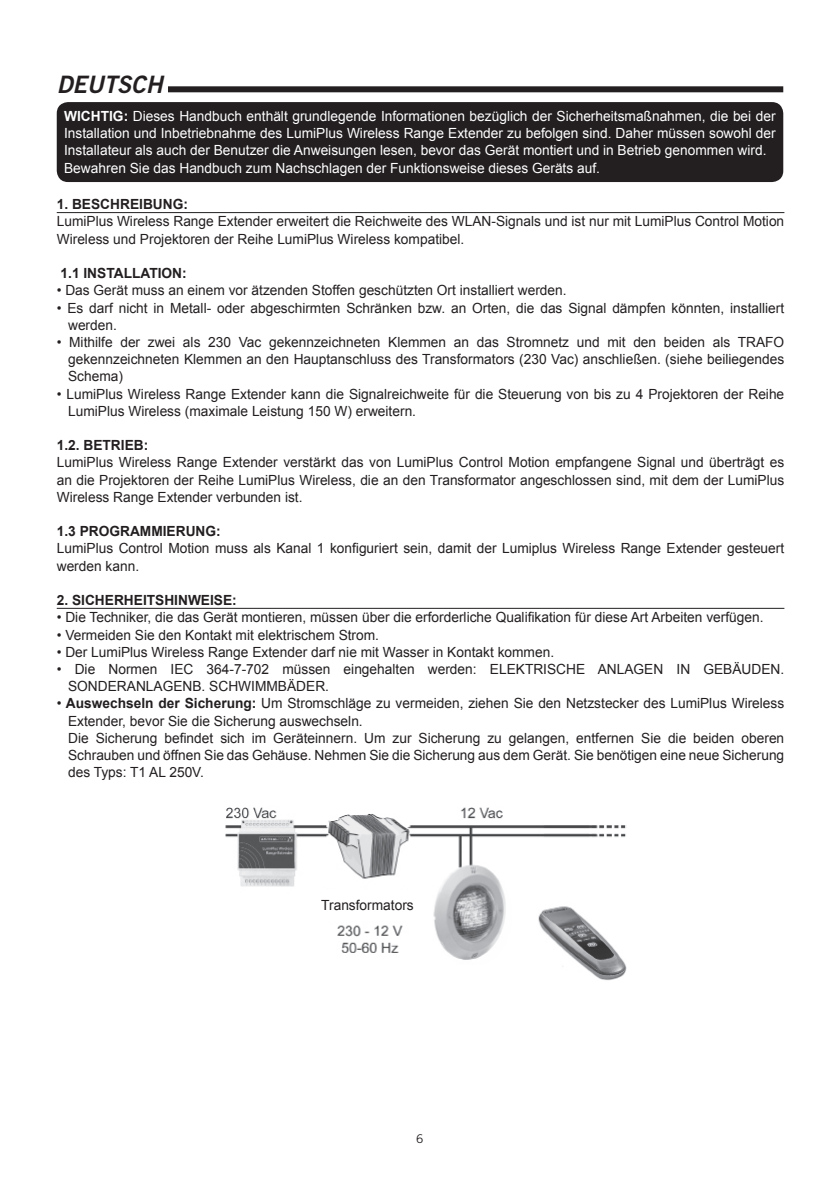
<style>
.page{position:relative;width:840px;height:1191px;background:#fff}
.page>*{position:absolute;margin:0;border:0;box-sizing:border-box;transform-origin:0 0}
.t1{font:italic 24px "Trade Gothic Bold Two";color:#231f20}
.t2{font:14px/17.2px "Arial";color:#231f20}
.t3{font:14px/17.2px "Arial";color:#fff}
.t4{font:700 14px "Arial";color:#231f20}
.t5{font:12px "Trade Gothic";color:#231f20}
.s1{font-weight:700}
</style>
<div class="page">
<div style="left:168px;top:86px;width:614px;height:6px;background:#231f20"></div>
<div style="left:57px;top:102px;width:725px;height:80px;background:#231f20;border-radius:11px"></div>
<img style="left:225px;top:807px;width:401px;height:174px">
<hr style="left:57px;top:212px;width:727px;height:1px;background:#231f20">
<hr style="left:57px;top:608px;width:727px;height:1px;background:#231f20">
<div style="left:321px;top:890px;width:95px;height:30px;background:#fff"></div>
<h1 class="t1" style="left:57px;top:70px;width:107px">DEUTSCH</h1>
<p class="t3" style="left:64px;top:108px;width:712px"><span class="s1">WICHTIG:</span> Dieses Handbuch enthält grundlegende Informationen bezüglich der Sicherheitsmaßnahmen, die bei der Installation und Inbetriebnahme des LumiPlus Wireless Range Extender zu befolgen sind. Daher müssen sowohl der Installateur als auch der Benutzer die Anweisungen lesen, bevor das Gerät montiert und in Betrieb genommen wird.<br>Bewahren Sie das Handbuch zum Nachschlagen der Funktionsweise dieses Geräts auf.</p>
<p class="t4" style="left:57px;top:195px;width:133px">1. BESCHREIBUNG:</p>
<p class="t2" style="left:57px;top:213px;width:728px">LumiPlus Wireless Range Extender erweitert die Reichweite des WLAN-Signals und ist nur mit LumiPlus Control Motion<br>Wireless und Projektoren der Reihe LumiPlus Wireless kompatibel.</p>
<p class="t4" style="left:61px;top:264px;width:128px">1.1 INSTALLATION:</p>
<p class="t2" style="left:57px;top:282px;width:511px">• Das Gerät muss an einem vor ätzenden Stoffen geschützten Ort installiert werden.</p>
<p class="t2" style="left:68px;top:299px;width:717px;text-indent:-11px">• Es darf nicht in Metall- oder abgeschirmten Schränken bzw. an Orten, die das Signal dämpfen könnten, installiert werden.</p>
<p class="t2" style="left:68px;top:333px;width:717px;text-align:justify;text-indent:-11px">• Mithilfe der zwei als 230 Vac gekennzeichneten Klemmen an das Stromnetz und mit den beiden als TRAFO gekennzeichneten Klemmen an den Hauptanschluss des Transformators (230 Vac) anschließen. (siehe beiliegendes Schema)</p>
<p class="t2" style="left:68px;top:385px;width:717px;text-indent:-11px">• LumiPlus Wireless Range Extender kann die Signalreichweite für die Steuerung von bis zu 4 Projektoren der Reihe<br>LumiPlus Wireless (maximale Leistung 150 W) erweitern.</p>
<p class="t4" style="left:57px;top:436px;width:93px">1.2. BETRIEB:</p>
<p class="t2" style="left:57px;top:454px;width:728px;text-align:justify">LumiPlus Wireless Range Extender verstärkt das von LumiPlus Control Motion empfangene Signal und überträgt es an die Projektoren der Reihe LumiPlus Wireless, die an den Transformator angeschlossen sind, mit dem der LumiPlus Wireless Range Extender verbunden ist.</p>
<p class="t4" style="left:57px;top:522px;width:165px">1.3 PROGRAMMIERUNG:</p>
<p class="t2" style="left:57px;top:540px;width:728px">LumiPlus Control Motion muss als Kanal 1 konfiguriert sein, damit der Lumiplus Wireless Range Extender gesteuert werden kann.</p>
<p class="t4" style="left:57px;top:591px;width:181px">2. SICHERHEITSHINWEISE:</p>
<p class="t2" style="left:57px;top:609px;width:708px">• Die Techniker, die das Gerät montieren, müssen über die erforderliche Qualifikation für diese Art Arbeiten verfügen.</p>
<p class="t2" style="left:57px;top:626px;width:324px">• Vermeiden Sie den Kontakt mit elektrischem Strom.</p>
<p class="t2" style="left:57px;top:643px;width:498px">• Der LumiPlus Wireless Range Extender darf nie mit Wasser in Kontakt kommen.</p>
<p class="t2" style="left:68px;top:660px;width:717px;text-indent:-11px">• Die Normen IEC 364-7-702 müssen eingehalten werden: ELEKTRISCHE ANLAGEN IN GEBÄUDEN.<br>SONDERANLAGENB. SCHWIMMBÄDER.</p>
<p class="t2" style="left:68px;top:695px;width:717px;text-indent:-11px">• <span class="s1">Auswechseln der Sicherung:</span> Um Stromschläge zu vermeiden, ziehen Sie den Netzstecker des LumiPlus Wireless Extender, bevor Sie die Sicherung auswechseln.<br>Die Sicherung befindet sich im Geräteinnern. Um zur Sicherung zu gelangen, entfernen Sie die beiden oberen Schrauben und öffnen Sie das Gehäuse. Nehmen Sie die Sicherung aus dem Gerät. Sie benötigen eine neue Sicherung des Typs: T1 AL 250V.</p>
<p class="t2" style="left:321px;top:897px;width:94px">Transformators</p>
<p class="t5" style="left:416px;top:1131px;width:9px">6</p>
</div>
